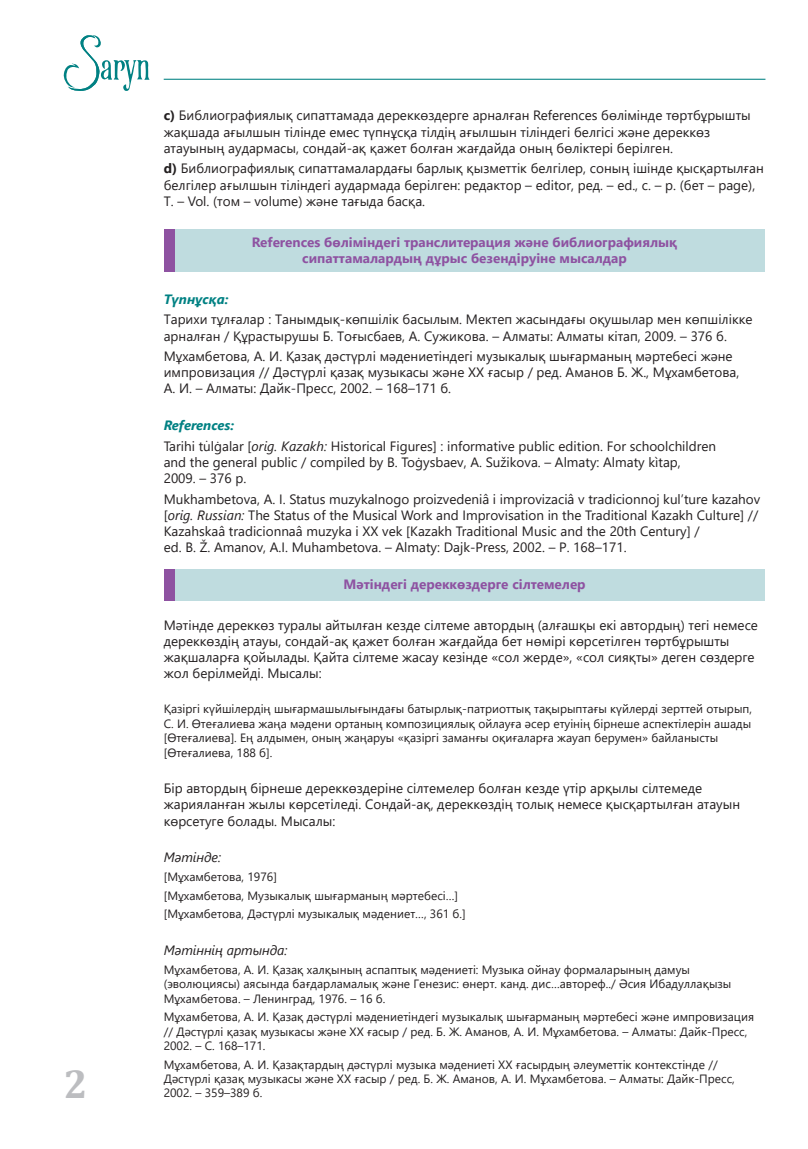
<style>
.page{position:relative;width:808px;height:1149px;background:#fff}
.page>*{position:absolute;margin:0;border:0;box-sizing:border-box;transform-origin:0 0}
.t1{font:700 40.5px "Cambria";color:#bcbdc0}
.t2{font:13.5px/16.2px "Segoe UI";color:#231f20}
.t3{font:700 13.5px/16.2px "Segoe UI";color:#8e52a1;text-align:center}
.t4{font:italic 13.5px "Segoe UI";color:#231f20}
.t5{font:italic 700 13.5px "Segoe UI";color:#008183}
.t6{font:12px/14.4px "Segoe UI";color:#231f20}
.s1{font-weight:700}
.s2{font-weight:700;font-style:italic;color:#008183}
.s3{font-style:italic}
</style>
<div class="page">
<div style="left:164px;top:229px;width:601px;height:43px;background:#bfdcdf"></div>
<div style="left:164px;top:569px;width:601px;height:31px;background:#bfdcdf"></div>
<hr style="left:164px;top:79px;width:601px;height:1px;background:#008183">
<svg style="left:63px;top:35px;width:86px;height:56px"></svg>
<div style="left:164px;top:229px;width:10px;height:43px;background:#8e52a1"></div>
<div style="left:164px;top:569px;width:10px;height:31px;background:#8e52a1"></div>
<h1 class="t1" style="left:64px;top:1054px;width:25px">2</h1>
<p class="t2" style="left:164px;top:106px;width:588px"><span class="s1">c)</span> Библиографиялық сипаттамада дереккөздерге арналған References бөлімінде төртбұрышты жақшада ағылшын тілінде емес түпнұсқа тілдің ағылшын тіліндегі белгісі және дереккөз атауының аудармасы, сондай-ақ қажет болған жағдайда оның бөліктері берілген.</p>
<p class="t2" style="left:164px;top:159px;width:602px"><span class="s1">d)</span> Библиографиялық сипаттамалардағы барлық қызметтік белгілер, соның ішінде қысқартылған белгілер ағылшын тіліндегі аудармада берілген: редактор – editor, ред. – ed., с. – p. (бет – page),<br>Т. – Vol. (том – volume) және тағыда басқа.</p>
<p class="t3" style="left:252px;top:233px;width:427px">References бөліміндегі транслитерация және библиографиялық сипаттамалардың дұрыс безендіруіне мысалдар</p>
<p class="t5" style="left:164px;top:286px;width:66px">Түпнұсқа:</p>
<p class="t2" style="left:164px;top:310px;width:590px">Тарихи тұлғалар : Танымдық-көпшілік басылым. Мектеп жасындағы оқушылар мен көпшілікке арналған / Құрастырушы Б. Тоғысбаев, А. Сужикова. – Алматы: Алматы кітап, 2009. – 376 б.</p>
<p class="t2" style="left:164px;top:347px;width:577px">Мұхамбетова, А. И. Қазақ дәстүрлі мәдениетіндегі музыкалық шығарманың мәртебесі және импровизация // Дәстүрлі қазақ музыкасы және ХХ ғасыр / ред. Аманов Б. Ж., Мұхамбетова,<br>А. И. – Алматы: Дайк-Пресс, 2002. – 168–171 б.</p>
<p class="t2" style="left:164px;top:414px;width:554px;line-height:20.4px"><span class="s2">References:<br></span>Tarihi tu̇ lġalar [<span class="s3">orig. Kazakh:</span> Historical Figures] : informative public edition. For schoolchildren</p>
<p class="t2" style="left:164px;top:452px;width:518px">and the general public / compiled by B. Toġysbaev, A. Sužikova. – Almaty: Almaty kìtap,<br>2009. – 376 p.</p>
<p class="t2" style="left:164px;top:489px;width:598px">Mukhambetova, A. I. Status muzykalnogo proizvedeniâ i improvizaciâ v tradicionnoj kul’ture kazahov [<span class="s3">orig. Russian:</span> The Status of the Musical Work and Improvisation in the Traditional Kazakh Culture] // Kazahskaâ tradicionnaâ muzyka i XX vek [Kazakh Traditional Music and the 20th Century] /<br>ed. B. Ž. Amanov, A.I. Muhambetova. – Almaty: Dajk-Press, 2002. – P. 168–171.</p>
<p class="t3" style="left:343px;top:574px;width:244px">Мәтіндегі дереккөздерге сілтемелер</p>
<p class="t2" style="left:164px;top:615px;width:596px">Мәтінде дереккөз туралы айтылған кезде сілтеме автордың (алғашқы екі автордың) тегі немесе дереккөздің атауы, сондай-ақ қажет болған жағдайда бет нөмірі көрсетілген төртбұрышты жақшаларға қойылады. Қайта сілтеме жасау кезінде «сол жерде», «сол сияқты» деген сөздерге жол берілмейді. Мысалы:</p>
<p class="t6" style="left:164px;top:700px;width:590px">Қазіргі күйшілердің шығармашылығындағы батырлық-патриоттық тақырыптағы күйлерді зерттей отырып, С. И. Өтеғалиева жаңа мәдени ортаның композициялық ойлауға әсер етуінің бірнеше аспектілерін ашады [Өтеғалиева]. Ең алдымен, оның жаңаруы «қазіргі заманғы оқиғаларға жауап берумен» байланысты [Өтеғалиева, 188 б].</p>
<p class="t2" style="left:164px;top:778px;width:578px">Бір автордың бірнеше дереккөздеріне сілтемелер болған кезде үтір арқылы сілтемеде жарияланған жылы көрсетіледі. Сондай-ақ, дереккөздің толық немесе қысқартылған атауын көрсетуге болады. Мысалы:</p>
<p class="t4" style="left:164px;top:844px;width:59px">Мәтінде:</p>
<p class="t6" style="left:164px;top:866px;width:304px;line-height:18.6px">[Мұхамбетова, 1976]<br>[Мұхамбетова, Музыкалық шығарманың мәртебесі…] [Мұхамбетова, Дәстүрлі музыкалық мәдениет…, 361 б.]</p>
<p class="t4" style="left:164px;top:937px;width:125px">Мәтіннің артында:</p>
<p class="t6" style="left:164px;top:960px;width:569px">Мұхамбетова, А. И. Қазақ халқының аспаптық мәдениеті: Музыка ойнау формаларының дамуы (эволюциясы) аясында бағдарламалық және Генезис: өнерт. канд. дис…автореф../ Әсия Ибадуллақызы<br>Мұхамбетова. – Ленинград, 1976. – 16 б.</p>
<p class="t6" style="left:164px;top:1008px;width:592px">Мұхамбетова, А. И. Қазақ дәстүрлі мәдениетіндегі музыкалық шығарманың мәртебесі және импровизация // Дәстүрлі қазақ музыкасы және ХХ ғасыр / ред. Б. Ж. Аманов, А. И. Мұхамбетова. – Алматы: Дайк-Пресс,<br>2002. – С. 168–171.</p>
<p class="t6" style="left:164px;top:1055px;width:573px">Мұхамбетова, А. И. Қазақтардың дәстүрлі музыка мәдениеті XX ғасырдың әлеуметтік контекстінде //<br>Дәстүрлі қазақ музыкасы және ХХ ғасыр / ред. Б. Ж. Аманов, А. И. Мұхамбетова. – Алматы: Дайк-Пресс,</p>
<p class="t6" style="left:164px;top:1084px;width:100px">2002. – 359–389 б.</p>
</div>
